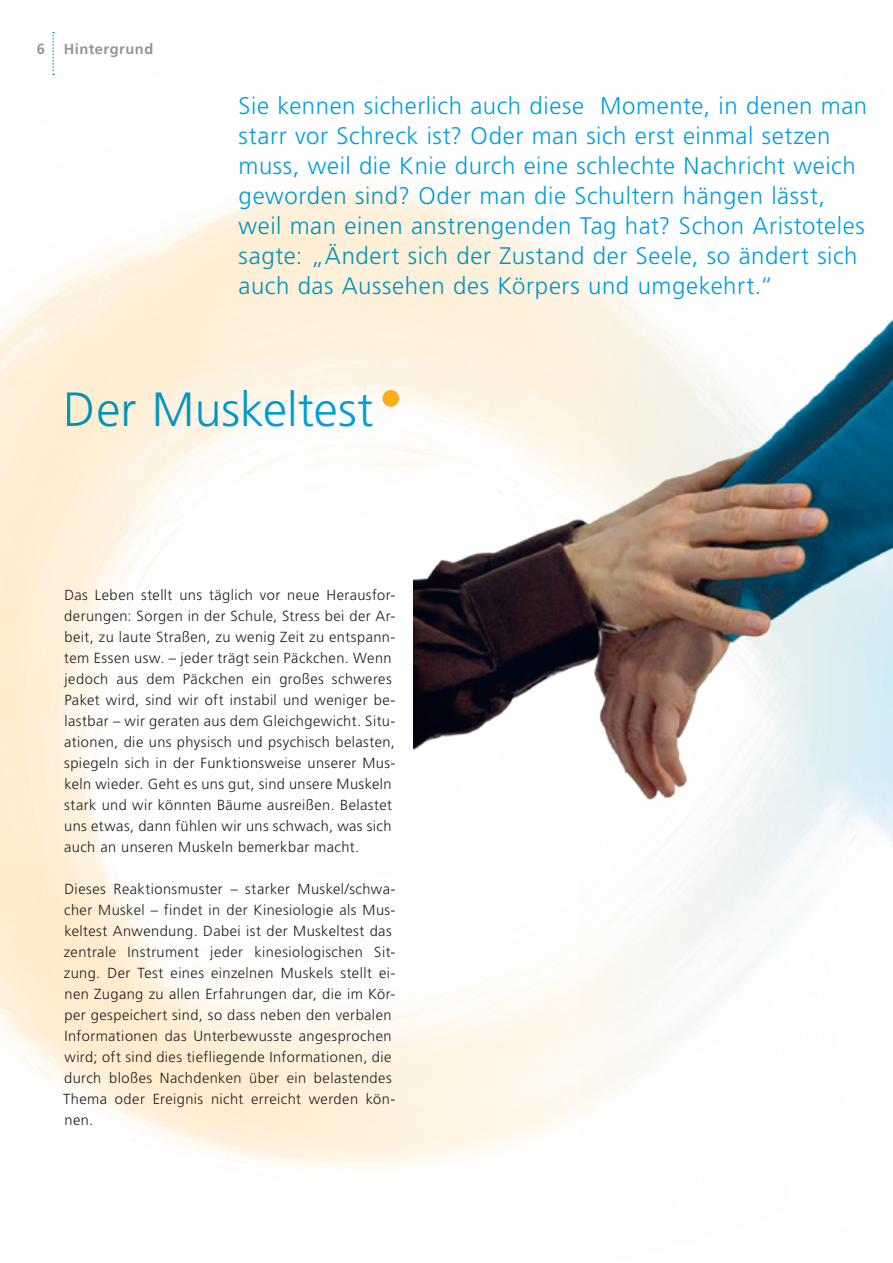
<style>
.page{position:relative;width:893px;height:1263px;background:#fff}
.page>*{position:absolute;margin:0;border:0;box-sizing:border-box;transform-origin:0 0}
.t1{font:300 48px "Frutiger LT Std";letter-spacing:.005em;color:#009fdf}
.t2{font:300 24px/30px "Frutiger LT Std";letter-spacing:.025em;color:#009fdf}
.t3{font:300 14.7px/21px "Frutiger LT Std";letter-spacing:.03em;color:#231f20}
.t4{font:700 14.7px "Frutiger LT Std";letter-spacing:.035em;color:#939598}
</style>
<div class="page">
<img style="left:0;top:73px;width:893px;height:1094px">
<img style="left:413px;top:310px;width:480px;height:519px">
<div style="left:382px;top:390px;width:17px;height:17px;background:#faaf18;border-radius:50%"></div>
<svg style="left:52px;top:32px;width:2px;height:43px"></svg>
<p class="t4" style="left:37px;top:40px;width:10px">6</p>
<p class="t4" style="left:64px;top:40px;width:91px">Hintergrund</p>
<p class="t2" style="left:239px;top:91px;width:630px">Sie kennen sicherlich auch diese Momente, in denen man starr vor Schreck ist? Oder man sich erst einmal setzen muss, weil die Knie durch eine schlechte Nachricht weich geworden sind? Oder man die Schultern hängen lässt, weil man einen anstrengenden Tag hat? Schon Aristoteles sagte: „Ändert sich der Zustand der Seele, so ändert sich auch das Aussehen des Körpers und umgekehrt.“</p>
<h1 class="t1" style="left:64px;top:382px;width:311px">Der Muskeltest</h1>
<p class="t3" style="left:64px;top:585px;width:333px">Das Leben stellt uns täglich vor neue Herausfor&shy;derungen: Sorgen in der Schule, Stress bei der Ar&shy;beit, zu laute Straßen, zu wenig Zeit zu entspann&shy;tem Essen usw. – jeder trägt sein Päckchen. Wenn jedoch aus dem Päckchen ein großes schweres Paket wird, sind wir oft instabil und weniger be&shy;lastbar – wir geraten aus dem Gleichgewicht. Situ&shy;ationen, die uns physisch und psychisch belasten, spiegeln sich in der Funktionsweise unserer Mus&shy;keln wieder. Geht es uns gut, sind unsere Muskeln stark und wir könnten Bäume ausreißen. Belastet uns etwas, dann fühlen wir uns schwach, was sich auch an unseren Muskeln bemerkbar macht.</p>
<p class="t3" style="left:63px;top:879px;width:334px">Dieses Reaktionsmuster – starker Muskel/schwa&shy;cher Muskel – findet in der Kinesiologie als Mus&shy;keltest Anwendung. Dabei ist der Muskeltest das zentrale Instrument jeder kinesiologischen Sit&shy;zung. Der Test eines einzelnen Muskels stellt ei&shy;nen Zugang zu allen Erfahrungen dar, die im Kör&shy;per gespeichert sind, so dass neben den verbalen Informationen das Unterbewusste angesprochen wird; oft sind dies tiefliegende Informationen, die durch bloßes Nachdenken über ein belastendes Thema oder Ereignis nicht erreicht werden kön&shy;nen.</p>
</div>
